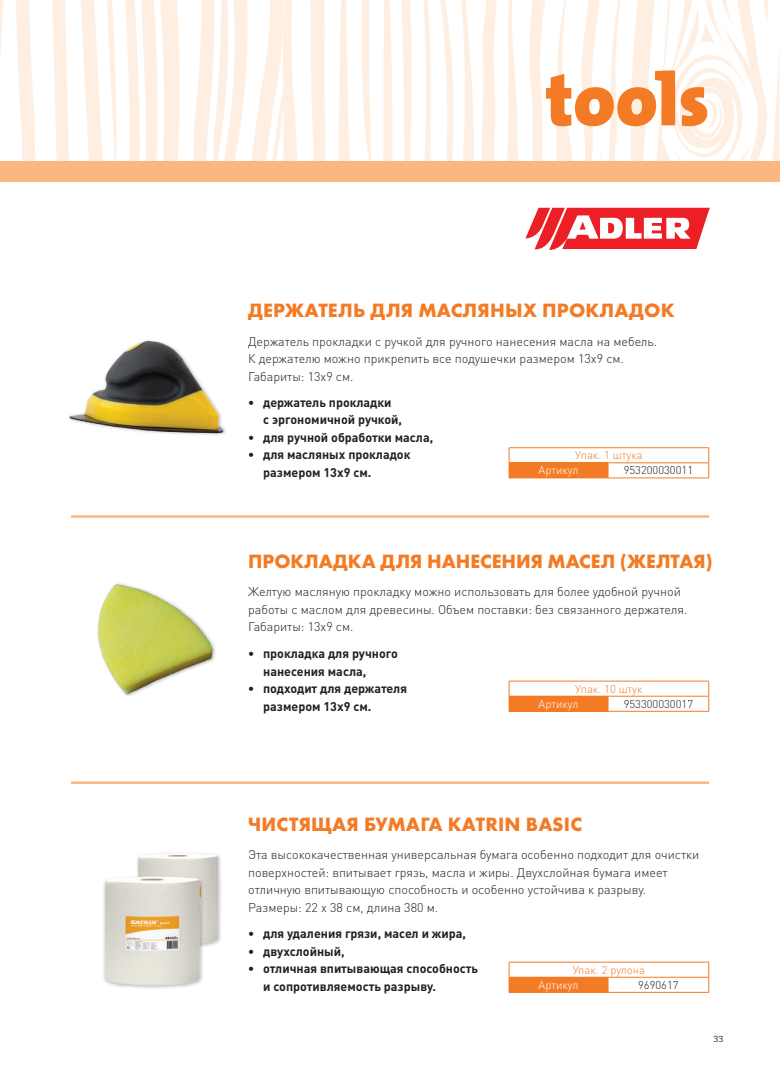
<style>
.page{position:relative;width:780px;height:1088px;background:#fff}
.page>*{position:absolute;margin:0;border:0;box-sizing:border-box;transform-origin:0 0}
.t1{font:900 75px "The Mix";color:#f47b25}
.t2{font:700 20px "Futura PT";letter-spacing:.01em;color:#f47b25}
.t3{font:300 12.5px/17.5px "DIN Pro";color:#231f20}
.t4{font:700 12.5px/17.5px "DIN Pro";color:#231f20}
.t5{font:300 11.25px "DIN Pro";color:#f47b25}
.t6{font:300 11.25px "DIN Pro";color:#231f20}
.t7{font:300 11.25px "DIN Pro";color:#fff}
.t8{font:8.75px "Bitter";color:#231f20}
</style>
<div class="page">
<svg style="left:0;top:0;width:18px;height:59px"></svg>
<svg style="left:18px;top:0;width:264px;height:161px"></svg>
<svg style="left:282px;top:0;width:497px;height:161px"></svg>
<div style="left:18px;top:161px;width:762px;height:20px;background:#fab77f"></div>
<div style="left:0;top:161px;width:18px;height:20px;background:#fab77f"></div>
<svg style="left:525px;top:208px;width:184px;height:42px"></svg>
<hr style="left:71px;top:515px;width:638px;height:3px;background:#fab77f">
<hr style="left:71px;top:781px;width:638px;height:3px;background:#fab77f">
<div style="left:509px;top:463px;width:99px;height:15px;background:#f47b25"></div>
<hr style="left:508px;top:447px;width:100px;height:1px;background:#f47b25">
<hr style="left:608px;top:447px;width:101px;height:1px;background:#f47b25">
<svg style="left:508px;top:448px;width:1px;height:30px"></svg>
<hr style="left:608px;top:462px;width:101px;height:1px;background:#f47b25">
<svg style="left:708px;top:448px;width:1px;height:30px"></svg>
<hr style="left:608px;top:478px;width:101px;height:1px;background:#f47b25">
<hr style="left:508px;top:478px;width:100px;height:1px;background:#f47b25">
<hr style="left:508px;top:462px;width:100px;height:1px;background:#f47b25">
<div style="left:509px;top:696px;width:99px;height:15px;background:#f47b25"></div>
<hr style="left:508px;top:681px;width:100px;height:1px;background:#f47b25">
<hr style="left:608px;top:681px;width:101px;height:1px;background:#f47b25">
<svg style="left:508px;top:681px;width:1px;height:30px"></svg>
<hr style="left:608px;top:696px;width:101px;height:1px;background:#f47b25">
<svg style="left:708px;top:681px;width:1px;height:30px"></svg>
<hr style="left:608px;top:711px;width:101px;height:1px;background:#f47b25">
<hr style="left:508px;top:711px;width:100px;height:1px;background:#f47b25">
<hr style="left:508px;top:696px;width:100px;height:1px;background:#f47b25">
<div style="left:509px;top:977px;width:99px;height:15px;background:#f47b25"></div>
<hr style="left:508px;top:962px;width:100px;height:1px;background:#f47b25">
<hr style="left:608px;top:962px;width:101px;height:1px;background:#f47b25">
<svg style="left:508px;top:962px;width:1px;height:30px"></svg>
<hr style="left:608px;top:977px;width:101px;height:1px;background:#f47b25">
<svg style="left:708px;top:962px;width:1px;height:30px"></svg>
<hr style="left:608px;top:992px;width:101px;height:1px;background:#f47b25">
<hr style="left:508px;top:992px;width:100px;height:1px;background:#f47b25">
<hr style="left:508px;top:977px;width:100px;height:1px;background:#f47b25">
<img style="left:69px;top:340px;width:157px;height:95px">
<img style="left:97px;top:583px;width:119px;height:113px">
<div style="left:135px;top:851px;width:87px;height:98px;background:#231f20;opacity:.35"></div>
<img style="left:138px;top:853px;width:80px;height:92px">
<div style="left:102px;top:875px;width:102px;height:115px;background:#231f20;opacity:.35"></div>
<img style="left:104px;top:876px;width:96px;height:110px">
<h1 class="t1" style="left:545px;top:36px;width:165px">tools</h1>
<h2 class="t2" style="left:248px;top:298px;width:428px">ДЕРЖАТЕЛЬ ДЛЯ МАСЛЯНЫХ ПРОКЛАДОК</h2>
<p class="t3" style="left:248px;top:331px;width:410px">Держатель прокладки с ручкой для ручного нанесения масла на мебель.<br>К держателю можно прикрепить все подушечки размером 13x9 см.<br>Габариты: 13x9 см.</p>
<p class="t4" style="left:263px;top:392px;width:140px;text-indent:-15px">• держатель прокладки<br>с эргономичной ручкой,</p>
<p class="t4" style="left:248px;top:427px;width:186px">• для ручной обработки масла,</p>
<p class="t4" style="left:263px;top:444px;width:149px;text-indent:-15px">• для масляных прокладок размером 13х9 см.</p>
<p class="t5" style="left:575px;top:446px;width:69px">Упак. 1 штука</p>
<p class="t7" style="left:538px;top:462px;width:41px">Артикул</p>
<p class="t6" style="left:623px;top:462px;width:71px">953200030011</p>
<h2 class="t2" style="left:248px;top:548px;width:466px">ПРОКЛАДКА ДЛЯ НАНЕСЕНИЯ МАСЕЛ (ЖЕЛТАЯ)</h2>
<p class="t3" style="left:248px;top:582px;width:440px">Желтую масляную прокладку можно использовать для более удобной ручной работы с маслом для древесины. Объем поставки: без связанного держателя.<br>Габариты: 13x9 см.</p>
<p class="t4" style="left:263px;top:643px;width:136px;text-indent:-15px">• прокладка для ручного нанесения масла,</p>
<p class="t4" style="left:263px;top:678px;width:145px;text-indent:-15px">• подходит для держателя размером 13x9 см.</p>
<p class="t5" style="left:575px;top:680px;width:69px">Упак. 10 штук</p>
<p class="t7" style="left:538px;top:695px;width:41px">Артикул</p>
<p class="t6" style="left:623px;top:695px;width:71px">953300030017</p>
<h2 class="t2" style="left:248px;top:812px;width:335px">ЧИСТЯЩАЯ БУМАГА KATRIN BASIC</h2>
<p class="t3" style="left:248px;top:845px;width:452px">Эта высококачественная универсальная бумага особенно подходит для очистки поверхностей: впитывает грязь, масла и жиры. Двухслойная бумага имеет отличную впитывающую способность и особенно устойчива к разрыву.<br>Размеры: 22 х 38 см, длина 380 м.</p>
<p class="t4" style="left:248px;top:923px;width:219px">• для удаления грязи, масел и жира,</p>
<p class="t4" style="left:248px;top:941px;width:98px">• двухслойный,</p>
<p class="t4" style="left:263px;top:958px;width:216px;text-indent:-15px">• отличная впитывающая способность и сопротивляемость разрыву.</p>
<p class="t5" style="left:572px;top:961px;width:74px">Упак. 2 рулона</p>
<p class="t7" style="left:538px;top:976px;width:41px">Артикул</p>
<p class="t6" style="left:638px;top:976px;width:42px">9690617</p>
<p class="t8" style="left:713px;top:1033px;width:11px">33</p>
</div>
